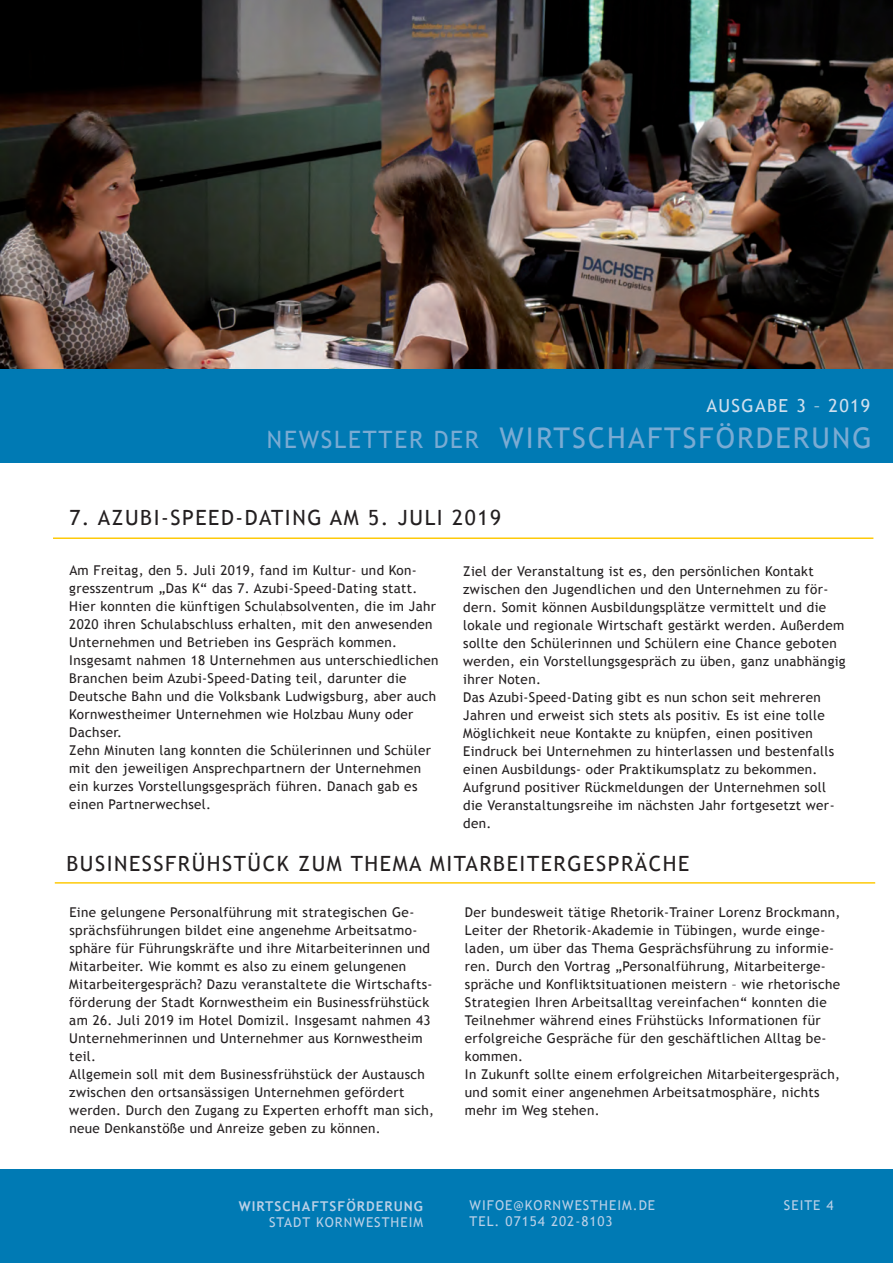
<style>
.page{position:relative;width:893px;height:1263px;background:#fff}
.page>*{position:absolute;margin:0;border:0;box-sizing:border-box;transform-origin:0 0}
.t1{font:28.5px "Trebuchet MS";letter-spacing:.075em;color:#7aabd3}
.t2{font:21px "Trebuchet MS";letter-spacing:.075em;color:#231f20}
.t3{font:18px "Trebuchet MS";letter-spacing:.075em;color:#cfdfee}
.t4{font:13.5px/18px "Trebuchet MS";letter-spacing:.025em;color:#231f20}
.t5{font:13.5px/16.2px "Trebuchet MS";letter-spacing:.075em;color:#bad0e7}
.t6{font:700 13.5px "Trebuchet MS";letter-spacing:.075em;color:#bad0e7}
.s1{font-size:24px}
</style>
<div class="page">
<img style="left:0;top:0;width:893px;height:369px">
<div style="left:0;top:369px;width:893px;height:93px;background:#007ab4"></div>
<div style="left:0;top:1170px;width:893px;height:93px;background:#007ab4"></div>
<hr style="left:53px;top:537px;width:820px;height:2px;background:#feca0a">
<hr style="left:55px;top:882px;width:820px;height:2px;background:#feca0a">
<h3 class="t3" style="left:706px;top:394px;width:165px">Ausgabe 3 – 2019</h3>
<h1 class="t1" style="left:267px;top:420px;width:606px"><span class="s1">Newsletter der</span> Wirtschaftsförderung</h1>
<h2 class="t2" style="left:69px;top:504px;width:34px">7. Azu</h2>
<h2 class="t2" style="left:140px;top:504px;width:362px">bi-Sp eed-Dating am 5. Juli 2019</h2>
<p class="t4" style="left:69px;top:562px;width:371px">Am Freitag, den 5. Juli 2019, fand im Kultur- und Kon&shy;gresszentrum „Das K“ das 7. Azubi-Speed-Dating statt.<br>Hier konnten die künftigen Schulabsolventen, die im Jahr 2020 ihren Schulabschluss erhalten, mit den anwesenden Unternehmen und Betrieben ins Gespräch kommen.<br>I nsgesamt nahmen 18 Unternehmen aus unterschiedlichen Branchen beim Azubi-Speed-Dating teil, darunter die Deutsche Bahn und die Volksbank Ludwigsburg, aber auch Kornwestheimer Unternehmen wie Holzbau Muny oder Dachser.<br>Zehn Minuten lang konnten die Schülerinnen und Schüler mit den jeweiligen Ansprechpartnern der Unternehmen ein kurzes Vorstellungsgespräch führen. Danach gab es einen Partnerwechsel.</p>
<p class="t4" style="left:463px;top:562px;width:384px">Ziel der Veranstaltung ist es, den persönlichen Kontakt zwischen den Jugendlichen und den Unternehmen zu för&shy;dern. Somit können Ausbildungsplätze vermittelt und die lokale und regionale Wirtschaft gestärkt werden. Außerdem sollte den Schülerinnen und Schülern eine Chance geboten werden, ein Vorstellungsgespräch zu üben, ganz unabhängig ihrer Noten.<br>Das Azubi-Speed-Dating gibt es nun schon seit mehreren Jahren und erweist sich stets als positiv. Es ist eine tolle Möglichkeit neue Kontakte zu knüpfen, einen positiven Eindruck bei Unternehmen zu hinterlassen und bestenfalls einen Ausbildungs- oder Praktikumsplatz zu bekommen.<br>Aufgrund positiver Rückmeldungen der Unternehmen soll die Veranstaltungsreihe im nächsten Jahr fortgesetzt wer&shy;den.</p>
<h2 class="t2" style="left:66px;top:850px;width:625px">Businessfrühstück zu m thema mitarbeitergespräche</h2>
<p class="t4" style="left:69px;top:903px;width:366px">Eine gelungene Personalführung mit strategischen Ge&shy;sprächsführungen bildet eine angenehme Arbeitsatmo&shy;sphäre für Führungskräfte und ihre Mitarbeiterinnen und Mitarbeiter. Wie kommt es also zu einem gelungenen Mitarbeitergespräch? Dazu veranstaltete die Wirtschafts&shy;förderung der Stadt Kornwestheim ein Businessfrühstück am 26. Juli 2019 im Hotel Domizil. I nsgesamt nahmen 43<br>Unternehmerinnen und Unternehmer aus Kornwestheim teil.<br>Allgemein soll mit dem Businessfrühstück der Austausch zwischen den ortsansässigen Unternehmen gefördert werden. Durch den Zugang zu Experten erhofft man sich, neue Denkanstöße und Anreize geben zu können.</p>
<p class="t4" style="left:465px;top:903px;width:377px">Der bundesweit tätige Rhetorik-Trainer Lorenz Brockmann, Leiter der Rhetorik-Akademie in Tübingen, wurde einge&shy;laden, um über das Thema Gesprächsführung zu informie&shy;ren. Durch den Vortrag „Personalführung, Mitarbeiterge&shy;spräche und Konfliktsituationen meistern – wie rhetorische Strategien I hren Arbeitsalltag vereinfachen“ konnten die Teilnehmer während eines Frühstücks I nformationen für erfolgreiche Gespräche für den geschäftlichen Alltag be&shy;kommen.<br>I n Zukunft sollte einem erfolgreichen Mitarbeitergespräch, und somit einer angenehmen Arbeitsatmosphäre, nichts mehr im Weg stehen.</p>
<p class="t6" style="left:239px;top:1198px;width:186px">WIRTSCHAFTSFÖRDERUNG</p>
<p class="t5" style="left:269px;top:1214px;width:155px">stadt kornwestheim</p>
<p class="t5" style="left:470px;top:1197px;width:187px">wifoe@kornwestheim.de tel. 07154 202-8103</p>
<p class="t5" style="left:784px;top:1197px;width:51px">seite 4</p>
</div>
